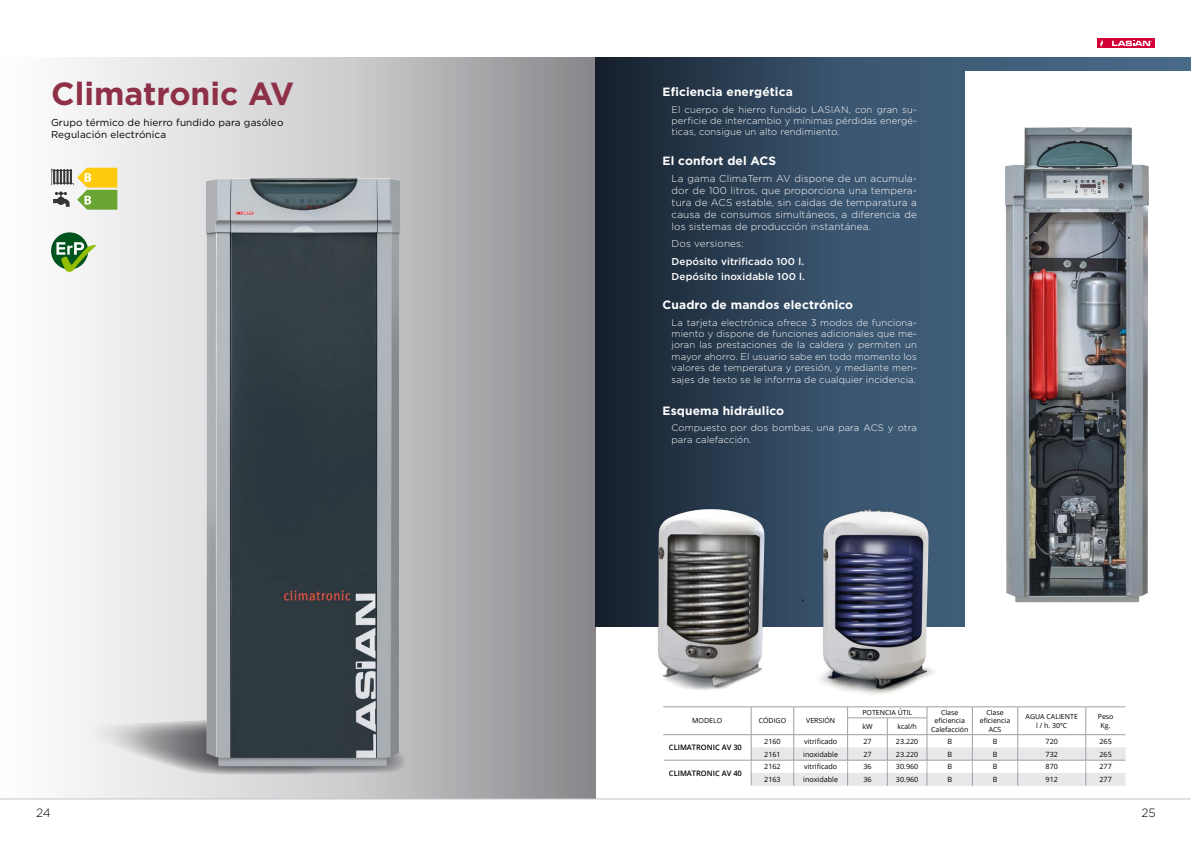
<style>
.page{position:relative;width:1191px;height:842px;background:#fff}
.page>*{position:absolute;margin:0;border:0;box-sizing:border-box;transform-origin:0 0}
.t1{font:700 32px "Gotham";color:#8d3048}
.t2{font:700 12px "Gotham";letter-spacing:.01em;color:#fff}
.t3{font:300 12px "Gotham";color:#000}
.t4{font:300 10px/12px "Gotham";letter-spacing:.01em;color:#fff;text-align:justify}
.t5{font:10px/12px "Gotham";letter-spacing:.01em;color:#000}
.t6{font:500 10px/14.8px "Gotham";letter-spacing:.01em;color:#fff}
.t7{font:300 9.5px/11.4px "Gotham";letter-spacing:.01em;color:#fff;text-align:justify}
.t8{font:600 7.5px "Open Sans";color:#000}
.t9{font:7.2px "Open Sans";color:#000}
.t10{font:7px/8.4px "Open Sans";color:#000;text-align:center}
</style>
<div class="page">
<div style="left:0;top:57px;width:595px;height:741px;background:linear-gradient(to right,#fff,#949296)"></div>
<div style="left:595px;top:57px;width:596px;height:569px;background:linear-gradient(to right,#162537,#6c8ca9)"></div>
<hr style="left:0;top:798px;width:1191px;height:1px;background:#c3c5c8">
<svg style="left:81px;top:717px;width:326px;height:59px;background:#c1c0c3"></svg>
<div style="left:965px;top:72px;width:226px;height:569px;background:#fff"></div>
<div style="left:51px;top:232px;width:37px;height:37px;background:#00541e;border-radius:50%"></div>
<svg style="left:56px;top:242px;width:40px;height:30px"></svg>
<img style="left:205px;top:178px;width:195px;height:588px">
<img style="left:640px;top:489px;width:143px;height:201px">
<img style="left:658px;top:509px;width:106px;height:177px">
<img style="left:802px;top:489px;width:143px;height:206px">
<img style="left:823px;top:509px;width:105px;height:179px">
<img style="left:1005px;top:127px;width:144px;height:475px">
<svg style="left:663px;top:707px;width:463px;height:79px"></svg>
<hr style="left:663px;top:760px;width:88px;height:1px;background:#a19ea3">
<hr style="left:751px;top:760px;width:42px;height:1px;background:#a19ea3">
<hr style="left:793px;top:760px;width:54px;height:1px;background:#a19ea3">
<hr style="left:847px;top:760px;width:40px;height:1px;background:#a19ea3">
<hr style="left:887px;top:760px;width:40px;height:1px;background:#a19ea3">
<hr style="left:927px;top:760px;width:45px;height:1px;background:#a19ea3">
<hr style="left:972px;top:760px;width:45px;height:1px;background:#a19ea3">
<hr style="left:1017px;top:760px;width:68px;height:1px;background:#a19ea3">
<hr style="left:1085px;top:760px;width:40px;height:1px;background:#a19ea3">
<svg style="left:51px;top:168px;width:66px;height:42px"></svg>
<svg style="left:1107px;top:39px;width:48px;height:9px"></svg>
<div style="left:1096px;top:39px;width:10px;height:9px;background:#d30037"></div>
<svg style="left:1100px;top:40px;width:3px;height:7px"></svg>
<svg style="left:1112px;top:41px;width:40px;height:5px"></svg>
<h1 class="t1" style="left:51px;top:75px;width:245px">Climatronic AV</h1>
<p class="t5" style="left:51px;top:117px;width:234px">Grupo térmico de hierro fundido para gasóleo<br>Regulación electrónica</p>
<p class="t2" style="left:662px;top:85px;width:132px">Eficiencia energética</p>
<p class="t7" style="left:671px;top:104px;width:247px">El cuerpo de hierro fundido LASIAN, con gran su&shy;perficie de intercambio y mínimas pérdidas energé&shy;ticas, consigue un alto rendimiento.</p>
<p class="t2" style="left:662px;top:154px;width:115px">El confort del ACS</p>
<p class="t4" style="left:671px;top:173px;width:247px">La gama ClimaTerm AV dispone de un acumula&shy;dor de 100 litros, que proporciona una tempera&shy;tura de ACS estable, sin caidas de temparatura a causa de consumos simultáneos, a diferencia de los sistemas de producción instantánea.</p>
<p class="t4" style="left:671px;top:238px;width:74px">Dos versiones:</p>
<p class="t6" style="left:671px;top:255px;width:135px">Depósito vitrificado 100 l.<br>Depósito inoxidable 100 l.</p>
<p class="t2" style="left:662px;top:298px;width:192px">Cuadro de mandos electrónico</p>
<p class="t7" style="left:671px;top:317px;width:247px">La tarjeta electrónica ofrece 3 modos de funciona&shy;miento y dispone de funciones adicionales que me&shy;joran las prestaciones de la caldera y permiten un mayor ahorro. El usuario sabe en todo momento los valores de temperatura y presión, y mediante men&shy;sajes de texto se le informa de cualquier incidencia.</p>
<p class="t2" style="left:662px;top:404px;width:123px">Esquema hidráulico</p>
<p class="t7" style="left:671px;top:423px;width:247px">Compuesto por dos bombas, una para ACS y otra para calefacción.</p>
<p class="t10" style="left:692px;top:717px;width:31px">MODELO</p>
<p class="t10" style="left:758px;top:717px;width:29px">CÓDIGO</p>
<p class="t10" style="left:806px;top:717px;width:30px">VERSIÓN</p>
<p class="t10" style="left:862px;top:709px;width:51px">POTENCIA ÚTIL</p>
<p class="t10" style="left:931px;top:709px;width:39px">Clase eficiencia<br>Calefacción</p>
<p class="t10" style="left:979px;top:709px;width:32px">Clase eficiencia<br>ACS</p>
<p class="t10" style="left:1025px;top:712px;width:54px;line-height:9px">AGUA CALIENTE l / h. 30ºC</p>
<p class="t10" style="left:1097px;top:713px;width:17px">Peso</p>
<p class="t10" style="left:862px;top:722px;width:12px">kW</p>
<p class="t10" style="left:897px;top:722px;width:21px">kcal/h</p>
<p class="t10" style="left:1100px;top:721px;width:11px">Kg.</p>
<p class="t8" style="left:669px;top:743px;width:74px">CLIMATRONIC AV 30</p>
<p class="t8" style="left:669px;top:769px;width:74px">CLIMATRONIC AV 40</p>
<p class="t9" style="left:764px;top:736px;width:18px">2160</p>
<p class="t9" style="left:804px;top:736px;width:35px">vitrificado</p>
<p class="t9" style="left:863px;top:738px;width:10px">27</p>
<p class="t9" style="left:896px;top:736px;width:24px">23.220</p>
<p class="t9" style="left:947px;top:738px;width:6px">B</p>
<p class="t9" style="left:992px;top:738px;width:6px">B</p>
<p class="t9" style="left:1045px;top:736px;width:14px">720</p>
<p class="t9" style="left:1099px;top:736px;width:14px">265</p>
<p class="t9" style="left:764px;top:749px;width:18px">2161</p>
<p class="t9" style="left:803px;top:749px;width:36px">inoxidable</p>
<p class="t9" style="left:863px;top:751px;width:10px">27</p>
<p class="t9" style="left:896px;top:749px;width:24px">23.220</p>
<p class="t9" style="left:947px;top:751px;width:6px">B</p>
<p class="t9" style="left:992px;top:751px;width:6px">B</p>
<p class="t9" style="left:1045px;top:749px;width:14px">732</p>
<p class="t9" style="left:1099px;top:749px;width:14px">265</p>
<p class="t9" style="left:764px;top:762px;width:18px">2162</p>
<p class="t9" style="left:804px;top:762px;width:35px">vitrificado</p>
<p class="t9" style="left:863px;top:762px;width:10px">36</p>
<p class="t9" style="left:896px;top:762px;width:24px">30.960</p>
<p class="t9" style="left:947px;top:764px;width:6px">B</p>
<p class="t9" style="left:992px;top:764px;width:6px">B</p>
<p class="t9" style="left:1045px;top:762px;width:14px">870</p>
<p class="t9" style="left:1099px;top:764px;width:14px">277</p>
<p class="t9" style="left:764px;top:774px;width:18px">2163</p>
<p class="t9" style="left:803px;top:774px;width:36px">inoxidable</p>
<p class="t9" style="left:863px;top:774px;width:10px">36</p>
<p class="t9" style="left:896px;top:774px;width:24px">30.960</p>
<p class="t9" style="left:947px;top:776px;width:6px">B</p>
<p class="t9" style="left:992px;top:776px;width:6px">B</p>
<p class="t9" style="left:1045px;top:774px;width:14px">912</p>
<p class="t9" style="left:1099px;top:776px;width:14px">277</p>
<p class="t3" style="left:36px;top:807px;width:16px">24</p>
<p class="t3" style="left:1141px;top:807px;width:16px">25</p>
</div>
